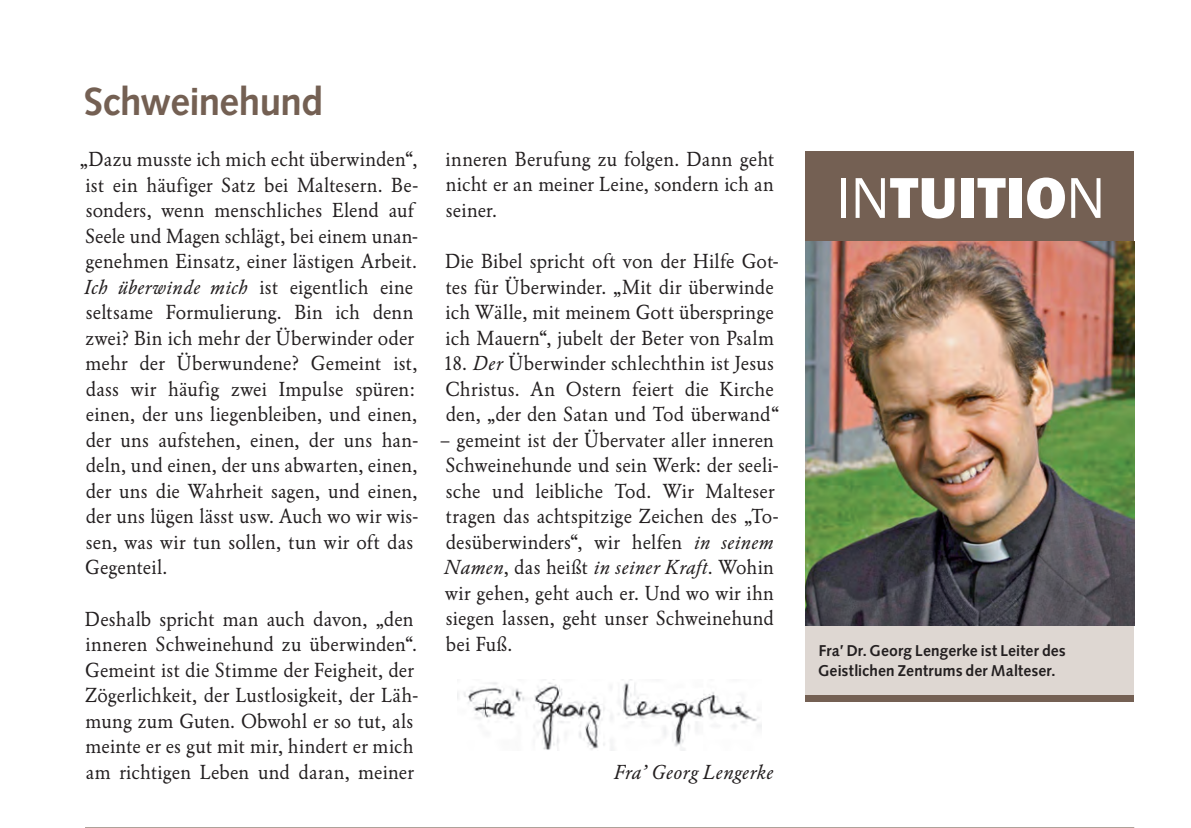
<style>
.page{position:relative;width:1191px;height:828px;background:#fff}
.page>*{position:absolute;margin:0;border:0;box-sizing:border-box;transform-origin:0 0}
.t1{font:800 59.6px "Franklin Gothic";letter-spacing:.005em;color:#fff}
.t2{font:40px "Malteser Syntax";letter-spacing:.005em;color:#746053}
.t3{font:20px/25.6px "Malteser Garamond Standard";letter-spacing:.005em;color:#231f20}
.t4{font:20px "Malteser Garamond Kursiv";letter-spacing:.01em;color:#231f20}
.t5{font:16px/20px "Malteser Syntax";letter-spacing:.02em;color:#231f20}
.s1{font-family:"Malteser Garamond Kursiv"}
.s2{font-family:"Malteser Garamond Standard"}
.s3{font-weight:400}
</style>
<div class="page">
<div style="left:805px;top:165px;width:329px;height:537px;background:#ded7d2"></div>
<div style="left:805px;top:152px;width:329px;height:90px;background:#746053"></div>
<img style="left:805px;top:242px;width:329px;height:383px">
<div style="left:805px;top:695px;width:329px;height:7px;background:#746053"></div>
<img style="left:458px;top:679px;width:303px;height:72px">
<hr style="left:85px;top:827px;width:1049px;height:1px;background:#746053">
<h2 class="t2" style="left:84px;top:79px;width:240px">Schweinehund</h2>
<p class="t3" style="left:80px;top:147px;width:339px">„Dazu musste ich mich echt überwinden“, ist ein häufiger Satz bei Maltesern. Be&shy;sonders, wenn menschliches Elend auf Seele und Magen schlägt, bei einem unan&shy;genehmen Einsatz, einer lästigen Arbeit.<br><span class="s1">Ich überwinde mich</span> ist eigentlich eine seltsame Formulierung. Bin ich denn zwei? Bin ich mehr der Überwinder oder mehr der Überwundene? Gemeint ist, dass wir häufig zwei Impulse spüren: einen, der uns liegenbleiben, und einen, der uns aufstehen, einen, der uns han&shy;deln, und einen, der uns abwarten, einen, der uns die Wahrheit sagen, und einen, der uns lügen lässt usw. Auch wo wir wis&shy;sen, was wir tun sollen, tun wir oft das Gegenteil.</p>
<p class="t3" style="left:85px;top:606px;width:334px">Deshalb spricht man auch davon, „den inneren Schweinehund zu überwinden“.<br>Gemeint ist die Stimme der Feigheit, der Zögerlichkeit, der Lustlosigkeit, der Läh&shy;mung zum Guten. Obwohl er so tut, als meinte er es gut mit mir, hindert er mich am richtigen Leben und daran, meiner</p>
<p class="t3" style="left:445px;top:146px;width:330px;text-align:justify">inneren Berufung zu folgen. Dann geht nicht er an meiner Leine, sondern ich an seiner.</p>
<p class="t3" style="left:445px;top:248px;width:334px">Die Bibel spricht oft von der Hilfe Got&shy;tes für Überwinder. „Mit dir überwinde ich Wälle, mit meinem Gott überspringe ich Mauern“, jubelt der Beter von Psalm</p>
<p class="t3" style="left:443px;top:351px;width:337px">18. <span class="s1">Der</span> Überwinder schlechthin ist Jesus<br>Christus. An Ostern feiert die Kirche den, „der den Satan und Tod überwand“</p>
<p class="t3" style="left:440px;top:427px;width:339px">– gemeint ist der Übervater aller inneren Schweinehunde und sein Werk: der seeli&shy;sche und leibliche Tod. Wir Malteser tragen das achtspitzige Zeichen des „To&shy;desüberwinders“, wir helfen <span class="s1">in seinem</span></p>
<p class="t4" style="left:444px;top:556px;width:331px">Namen<span class="s2">, das heißt</span> in seiner Kraft<span class="s2">. Wohin</span></p>
<p class="t3" style="left:445px;top:580px;width:330px;text-align:justify">wir gehen, geht auch er. Und wo wir ihn siegen lassen, geht unser Schweinehund bei Fuß.</p>
<p class="t4" style="left:613px;top:760px;width:161px">Fra’ Georg Lengerke</p>
<h1 class="t1" style="left:836px;top:159px;width:271px"><span class="s3">in</span>TUITIO<span class="s3">n</span></h1>
<p class="t5" style="left:818px;top:641px;width:249px">Fra’ Dr. Georg Lengerke ist Leiter des<br>Geistlichen Zentrums der Malteser.</p>
</div>
